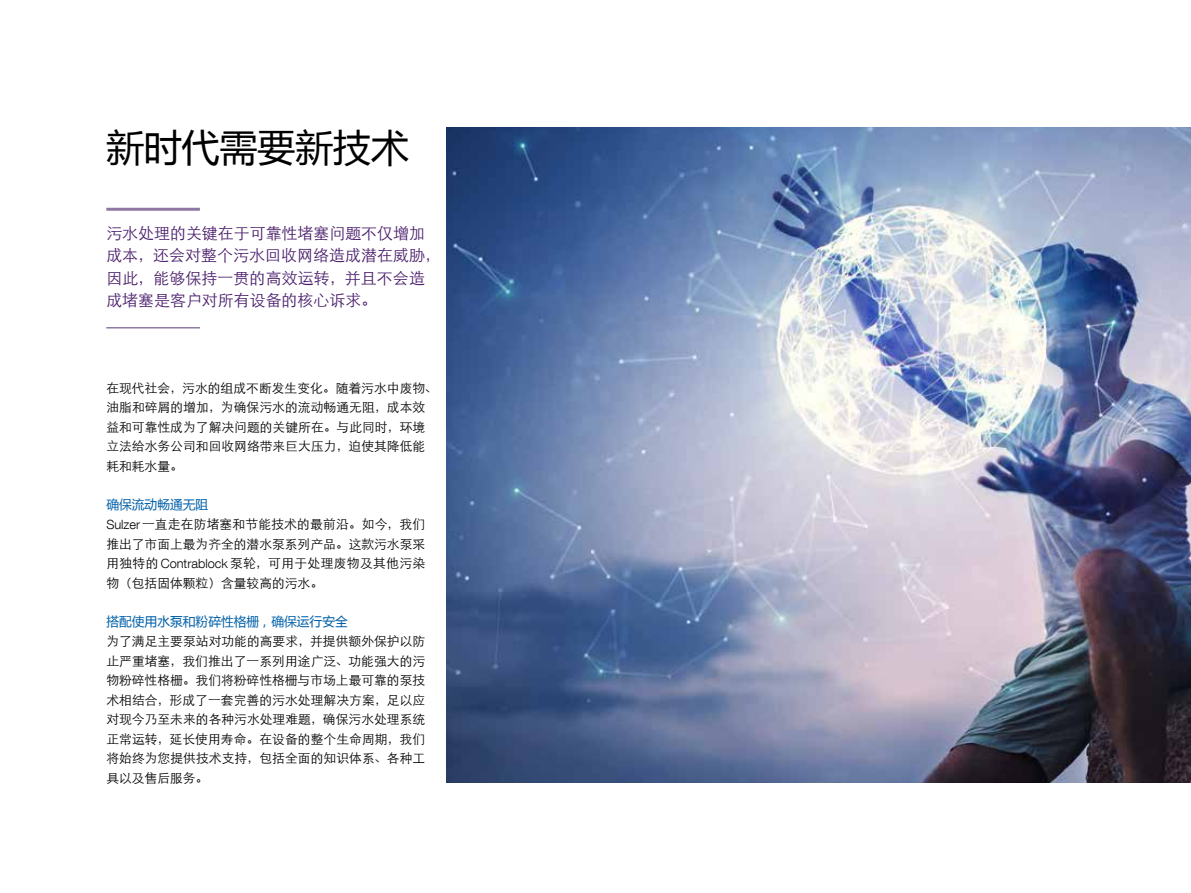
<style>
.page{position:relative;width:1191px;height:893px;background:#fff}
.page>*{position:absolute;margin:0;border:0;box-sizing:border-box;transform-origin:0 0}
.t1{font:37.8px "Microsoft Ya Hei";color:#000}
.t2{font:15.9px/22.5px "ST Xihei";color:#4a1e6b}
.t3{font:12.75px/19.5px "ST Xihei";letter-spacing:.005em;color:#000;text-align:justify}
.t4{font:12.75px "Microsoft Ya Hei";color:#0060a9}
.s1{font-family:"Helvetica Neue LT Com";font-weight:300}
</style>
<div class="page">
<img style="left:446px;top:128px;width:745px;height:654px">
<hr style="left:106px;top:208px;width:94px;height:3px;background:#8e78a3">
<hr style="left:106px;top:327px;width:94px;height:1px;background:#8e78a3">
<h1 class="t1" style="left:106px;top:122px;width:304px">新时代需要新技术</h1>
<p class="t2" style="left:106px;top:220px;width:335px">污水处理的关键在于可靠性堵塞问题不仅增加成本，还会对整个污水回收网络造成潜在威胁，因此，能够保持一贯的高效运转，并且不会造成堵塞是客户对所有设备的核心诉求。</p>
<p class="t3" style="left:106px;top:377px;width:332px;text-align:left">在现代社会，污水的组成不断发生变化。随着污水中废物、油脂和碎屑的增加，为确保污水的流动畅通无阻，成本效益和可靠性成为了解决问题的关键所在。与此同时，环境立法给水务公司和回收网络带来巨大压力，迫使其降低能耗和耗水量。</p>
<p class="t4" style="left:106px;top:496px;width:103px">确保流动畅通无阻</p>
<p class="t3" style="left:106px;top:514px;width:320px"><span class="s1">Sulzer</span>一直走在防堵塞和节能技术的最前沿。如今，我们推出了市面上最为齐全的潜水泵系列产品。这款污水泵采用独特的 <span class="s1">Contrablock</span> 泵轮，可用于处理废物及其他污染物（包括固体颗粒）含量较高的污水。</p>
<p class="t4" style="left:106px;top:613px;width:243px">搭配使用水泵和粉碎性格栅，确保运行安全</p>
<p class="t3" style="left:106px;top:631px;width:320px">为了满足主要泵站对功能的高要求，并提供额外保护以防止严重堵塞，我们推出了一系列用途广泛、功能强大的污物粉碎性格栅。我们将粉碎性格栅与市场上最可靠的泵技术相结合，形成了一套完善的污水处理解决方案，足以应对现今乃至未来的各种污水处理难题，确保污水处理系统正常运转，延长使用寿命。在设备的整个生命周期，我们将始终为您提供技术支持，包括全面的知识体系、各种工具以及售后服务。</p>
</div>
